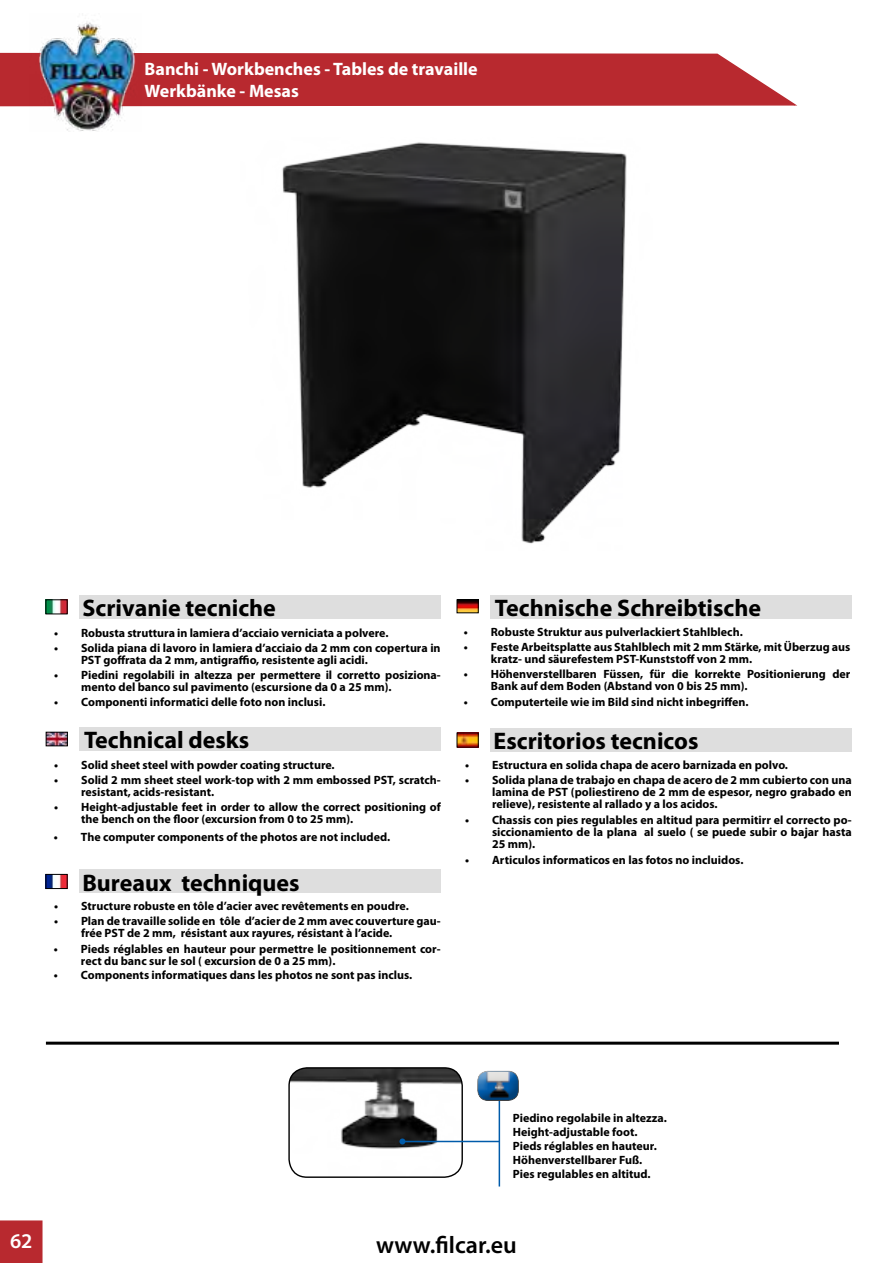
<style>
.page{position:relative;width:893px;height:1263px;background:#fff}
.page>*{position:absolute;margin:0;border:0;box-sizing:border-box;transform-origin:0 0}
.t1{font:700 24px "Myriad Pro";color:#000}
.t2{font:600 24px "Myriad Pro";color:#000}
.t3{font:600 21px "Myriad Pro";color:#fff}
.t4{font:700 18px/21.6px "Myriad Pro";color:#fff}
.t5{font:700 12px/12px "Myriad Pro";color:#000}
</style>
<div class="page">
<div style="left:0;top:1220px;width:43px;height:43px;background:#b8292f"></div>
<svg style="left:0;top:52px;width:797px;height:55px;background:#bf3e43"></svg>
<img style="left:29px;top:22px;width:112px;height:109px">
<div style="left:79px;top:870px;width:362px;height:23px;background:#dedede"></div>
<div style="left:490px;top:595px;width:362px;height:24px;background:#dedede"></div>
<div style="left:79px;top:727px;width:362px;height:24px;background:#dedede"></div>
<div style="left:490px;top:728px;width:362px;height:24px;background:#dedede"></div>
<div style="left:79px;top:595px;width:362px;height:24px;background:#dedede"></div>
<img style="left:459px;top:735px;width:18px;height:10px">
<img style="left:48px;top:876px;width:18px;height:11px">
<div style="left:46px;top:874px;width:22px;height:15px;border:1px solid #000"></div>
<img style="left:459px;top:601px;width:18px;height:10px">
<div style="left:457px;top:599px;width:22px;height:14px;border:1px solid #000"></div>
<img style="left:282px;top:142px;width:345px;height:402px">
<img style="left:48px;top:601px;width:18px;height:11px">
<img style="left:48px;top:734px;width:18px;height:10px">
<div style="left:46px;top:732px;width:22px;height:14px;border:1px solid #000"></div>
<div style="left:46px;top:1042px;width:793px;height:3px;border:2px solid #000"></div>
<img style="left:290px;top:1068px;width:172px;height:109px">
<div style="left:288px;top:1067px;width:175px;height:111px;border:1px solid #000;border-radius:18px"></div>
<hr style="left:402px;top:1141px;width:97px;height:1px;background:#005baa">
<svg style="left:399px;top:1138px;width:6px;height:6px"></svg>
<hr style="left:499px;top:1080px;width:1px;height:106px;background:#005baa">
<div style="left:471px;top:1068px;width:59px;height:34px;background:#000;opacity:.31"></div>
<h3 class="t4" style="left:145px;top:58px;width:335px">Banchi - Workbenches - Tables de travaille<br>Werkbänke - Mesas</h3>
<h1 class="t1" style="left:82px;top:592px;width:195px">Scrivanie tecniche</h1>
<h1 class="t1" style="left:495px;top:592px;width:268px">Technische Schreibtische</h1>
<p class="t5" style="left:54px;top:626px;width:336px">• Robusta struttura in lamiera d’acciaio verniciata a polvere.</p>
<p class="t5" style="left:464px;top:625px;width:281px">• Robuste Struktur aus pulverlackiert Stahlblech.</p>
<p class="t5" style="left:491px;top:641px;width:361px;text-indent:-27px">• Feste Arbeitsplatte aus Stahlblech mit 2 mm Stärke, mit Überzug aus kratz- und säurefestem PST-Kunststoff von 2 mm.</p>
<p class="t5" style="left:81px;top:641px;width:361px;text-indent:-27px">• Solida piana di lavoro in lamiera d’acciaio da 2 mm con copertura in<br>PST goffrata da 2 mm, antigraffio, resistente agli acidi.</p>
<p class="t5" style="left:81px;top:668px;width:361px;text-indent:-27px">• Piedini regolabili in altezza per permettere il corretto posiziona&shy;mento del banco sul pavimento (escursione da 0 a 25 mm).</p>
<p class="t5" style="left:54px;top:695px;width:273px">• Componenti informatici delle foto non inclusi.</p>
<p class="t5" style="left:491px;top:668px;width:361px;text-indent:-27px">• Höhenverstellbaren Füssen, für die korrekte Positionierung der<br>Bank auf dem Boden (Abstand von 0 bis 25 mm).</p>
<p class="t5" style="left:464px;top:695px;width:286px">• Computerteile wie im Bild sind nicht inbegriffen.</p>
<h1 class="t1" style="left:84px;top:724px;width:167px">Technical desks</h1>
<h1 class="t1" style="left:494px;top:725px;width:206px">Escritorios tecnicos</h1>
<p class="t5" style="left:54px;top:758px;width:282px">• Solid sheet steel with powder coating structure.</p>
<p class="t5" style="left:81px;top:773px;width:361px;text-indent:-27px">• Solid 2 mm sheet steel work-top with 2 mm embossed PST, scratch&shy;resistant, acids-resistant.</p>
<p class="t5" style="left:81px;top:801px;width:361px;text-indent:-27px">• Height-adjustable feet in order to allow the correct positioning of the bench on the floor (excursion from 0 to 25 mm).</p>
<p class="t5" style="left:54px;top:830px;width:338px">• The computer components of the photos are not included.</p>
<h1 class="t1" style="left:82px;top:867px;width:219px">Bureaux techniques</h1>
<p class="t5" style="left:54px;top:900px;width:356px">• Structure robuste en tôle d’acier avec revêtements en poudre.</p>
<p class="t5" style="left:81px;top:915px;width:361px;text-indent:-27px">• Plan de travaille solide en tôle d’acier de 2 mm avec couverture gau&shy;frée PST de 2 mm, résistant aux rayures, résistant à l’acide.</p>
<p class="t5" style="left:81px;top:942px;width:361px;text-indent:-27px">• Pieds réglables en hauteur pour permettre le positionnement cor&shy;rect du banc sur le sol ( excursion de 0 a 25 mm).</p>
<p class="t5" style="left:54px;top:968px;width:360px">• Components informatiques dans les photos ne sont pas inclus.</p>
<p class="t5" style="left:465px;top:758px;width:324px">• Estructura en solida chapa de acero barnizada en polvo.</p>
<p class="t5" style="left:492px;top:773px;width:361px;text-align:justify;text-indent:-27px">• Solida plana de trabajo en chapa de acero de 2 mm cubierto con una lamina de PST (poliestireno de 2 mm de espesor, negro grabado en relieve), resistente al rallado y a los acidos.</p>
<p class="t5" style="left:492px;top:814px;width:361px;text-align:justify;text-indent:-27px">• Chassis con pies regulables en altitud para permitirr el correcto po&shy;siccionamiento de la plana al suelo ( se puede subir o bajar hasta 25 mm).</p>
<p class="t5" style="left:465px;top:853px;width:280px">• Articulos informaticos en las fotos no incluidos.</p>
<p class="t5" style="left:513px;top:1110px;width:155px;line-height:14px">Piedino regolabile in altezza.<br>Height-adjustable foot.<br>Pieds réglables en hauteur.<br>Höhenverstellbarer Fuß.<br>Pies regulables en altitud.</p>
<h2 class="t3" style="left:10px;top:1228px;width:24px">62</h2>
<h1 class="t2" style="left:376px;top:1230px;width:142px">www.filcar.eu</h1>
</div>
